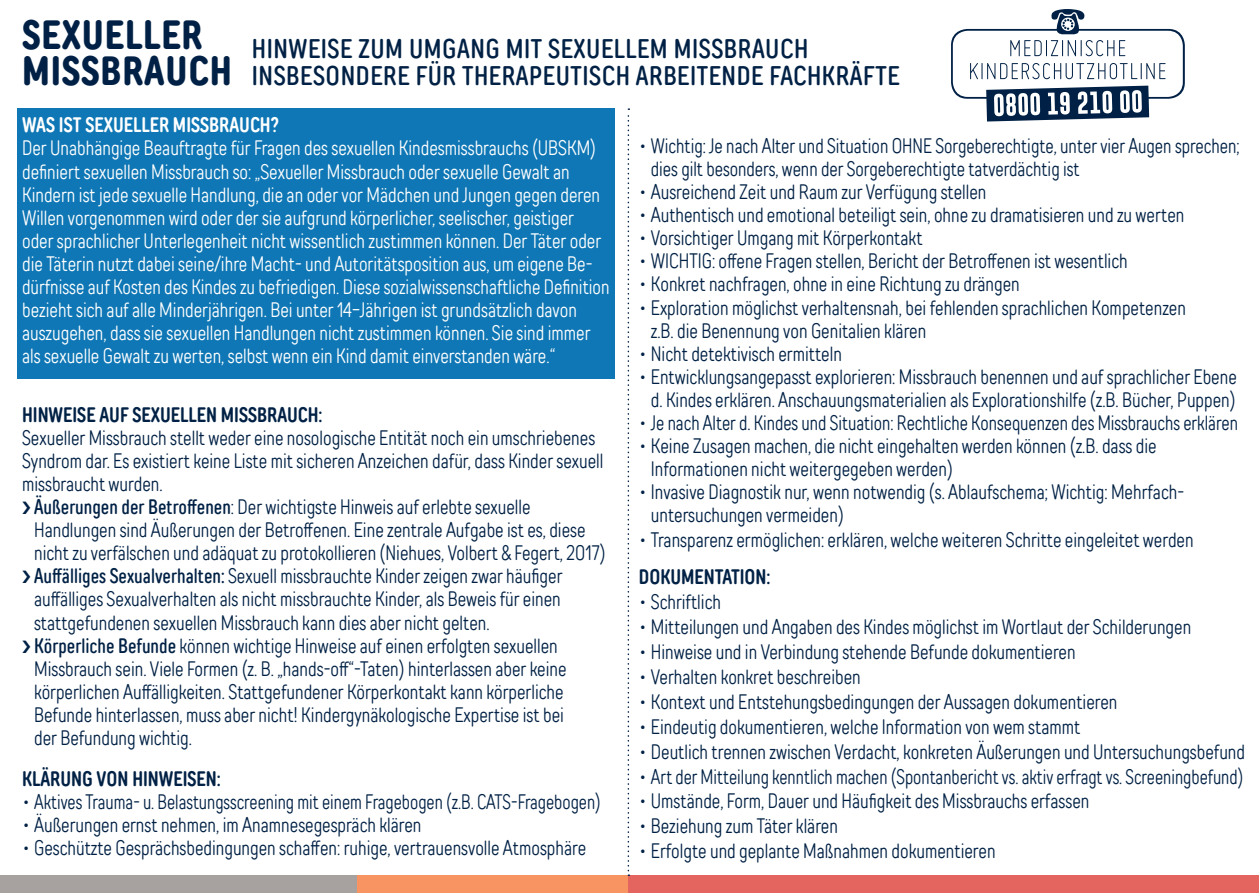
<style>
.page{position:relative;width:1259px;height:893px;background:#fff}
.page>*{position:absolute;margin:0;border:0;box-sizing:border-box;transform-origin:0 0}
.t1{font:700 40.8px/36px "TT Rounds Neue Comp";letter-spacing:.02em;color:#002145}
.t2{font:500 27px/27px "TT Rounds Neue Comp";letter-spacing:.02em;color:#002145}
.t3{font:300 21px/23.1px "TT Rounds Neue Comp";color:#002145;scale:.95 1}
.t4{font:300 21px/23.1px "TT Rounds Neue Comp";color:#fff;scale:.95 1}
.t5{font:300 21px "TT Rounds Neue Comp";color:#002145;scale:.91 1}
.t6{font:300 21px/23.1px "TT Rounds Neue Comp";color:#002145;scale:.93 1}
.t7{font:300 21px "TT Rounds Neue Comp";color:#002145;scale:.92 1}
.t8{font:21px "TT Rounds Neue Com D Bold";color:#002145;scale:.95 1}
.t9{font:21px "TT Rounds Neue Com D Bold";color:#fff;scale:.95 1}
.s1{font-weight:500}
</style>
<div class="page">
<div style="left:17px;top:108px;width:597px;height:270px;background:#0f77b5"></div>
<div style="left:626px;top:876px;width:633px;height:17px;background:#e46460"></div>
<div style="left:0;top:876px;width:357px;height:17px;background:#a7a2a0"></div>
<div style="left:357px;top:876px;width:271px;height:17px;background:#f79461"></div>
<svg style="left:627px;top:108px;width:2px;height:768px"></svg>
<svg style="left:951px;top:9px;width:233px;height:113px"></svg>
<h1 class="t1" style="left:22px;top:17px;width:211px">SEXUELLER<br>MISSBRAUCH</h1>
<p class="t2" style="left:252px;top:35px;width:649px">HINWEISE ZUM UMGANG MIT SEXUELLEM MISSBRAUCH<br>INSBESONDERE FÜR THERAPEUTISCH ARBEITENDE FACHKRÄFTE</p>
<p class="t9" style="left:22px;top:112px;width:272px">WAS IST SEXUELLER MISSBRAUCH?</p>
<p class="t4" style="left:22px;top:136px;width:620px">Der Unabhängige Beauftragte für Fragen des sexuellen Kindesmissbrauchs (UBSKM) definiert sexuellen Missbrauch so: „Sexueller Missbrauch oder sexuelle Gewalt an Kindern ist jede sexuelle Handlung, die an oder vor Mädchen und Jungen gegen deren Willen vorgenommen wird oder der sie aufgrund körperlicher, seelischer, geistiger oder sprachlicher Unterlegenheit nicht wissentlich zustimmen können. Der Täter oder die Täterin nutzt dabei seine/ihre Macht- und Autoritätsposition aus, um eigene Be&shy;dürfnisse auf Kosten des Kindes zu befriedigen. Diese sozialwissenschaftliche Definition bezieht sich auf alle Minderjährigen. Bei unter 14-Jährigen ist grundsätzlich davon auszugehen, dass sie sexuellen Handlungen nicht zustimmen können. Sie sind immer als sexuelle Gewalt zu werten, selbst wenn ein Kind damit einverstanden wäre.“</p>
<p class="t6" style="left:651px;top:134px;width:635px;text-indent:-12px"><span class="s1">•</span> Wichtig: Je nach Alter und Situation OHNE Sorgeberechtigte, unter vier Augen sprechen; dies gilt besonders, wenn der Sorgeberechtigte tatverdächtig ist</p>
<p class="t3" style="left:639px;top:180px;width:367px"><span class="s1">•</span> Ausreichend Zeit und Raum zur Verfügung stellen</p>
<p class="t3" style="left:639px;top:203px;width:576px"><span class="s1">•</span> Authentisch und emotional beteiligt sein, ohne zu dramatisieren und zu werten</p>
<p class="t3" style="left:639px;top:226px;width:300px"><span class="s1">•</span> Vorsichtiger Umgang mit Körperkontakt</p>
<p class="t3" style="left:639px;top:249px;width:516px"><span class="s1">•</span> WICHTIG: offene Fragen stellen, Bericht der Betroffenen ist wesentlich</p>
<p class="t3" style="left:639px;top:272px;width:402px"><span class="s1">•</span> Konkret nachfragen, ohne in eine Richtung zu drängen</p>
<p class="t3" style="left:651px;top:296px;width:565px;text-indent:-12px"><span class="s1">•</span> Exploration möglichst verhaltensnah, bei fehlenden sprachlichen Kompetenzen z.B. die Benennung von Genitalien klären</p>
<p class="t3" style="left:639px;top:342px;width:215px"><span class="s1">•</span> Nicht detektivisch ermitteln</p>
<p class="t3" style="left:639px;top:365px;width:631px;text-align:center"><span class="s1">•</span> Entwicklungsangepasst explorieren: Missbrauch benennen und auf sprachlicher Ebene d. Kindes erklären. Anschauungsmaterialien als Explorationshilfe (z.B. Bücher, Puppen)</p>
<p class="t7" style="left:639px;top:409px;width:653px"><span class="s1">•</span> Je nach Alter d. Kindes und Situation: Rechtliche Konsequenzen des Missbrauchs erklären</p>
<p class="t3" style="left:651px;top:434px;width:534px;text-indent:-12px"><span class="s1">•</span> Keine Zusagen machen, die nicht eingehalten werden können (z.B. dass die<br>Informationen nicht weitergegeben werden)</p>
<p class="t3" style="left:651px;top:480px;width:563px;text-indent:-12px"><span class="s1">•</span> Invasive Diagnostik nur, wenn notwendig (s. Ablaufschema; Wichtig: Mehrfach&shy;untersuchungen vermeiden)</p>
<p class="t3" style="left:639px;top:528px;width:585px"><span class="s1">•</span> Transparenz ermöglichen: erklären, welche weiteren Schritte eingeleitet werden</p>
<p class="t8" style="left:639px;top:563px;width:140px">DOKUMENTATION:</p>
<p class="t3" style="left:639px;top:590px;width:88px"><span class="s1">•</span> Schriftlich</p>
<p class="t3" style="left:639px;top:615px;width:583px"><span class="s1">•</span> Mitteilungen und Angaben des Kindes möglichst im Wortlaut der Schilderungen</p>
<p class="t3" style="left:639px;top:640px;width:461px"><span class="s1">•</span> Hinweise und in Verbindung stehende Befunde dokumentieren</p>
<p class="t3" style="left:639px;top:665px;width:235px"><span class="s1">•</span> Verhalten konkret beschreiben</p>
<p class="t3" style="left:639px;top:690px;width:505px"><span class="s1">•</span> Kontext und Entstehungsbedingungen der Aussagen dokumentieren</p>
<p class="t3" style="left:639px;top:715px;width:466px"><span class="s1">•</span> Eindeutig dokumentieren, welche Information von wem stammt</p>
<p class="t3" style="left:639px;top:740px;width:640px"><span class="s1">•</span> Deutlich trennen zwischen Verdacht, konkreten Äußerungen und Untersuchungsbefund</p>
<p class="t5" style="left:639px;top:763px;width:666px"><span class="s1">•</span> Art der Mitteilung kenntlich machen (Spontanbericht vs. aktiv erfragt vs. Screeningbefund)</p>
<p class="t3" style="left:639px;top:789px;width:476px"><span class="s1">•</span> Umstände, Form, Dauer und Häufigkeit des Missbrauchs erfassen</p>
<p class="t3" style="left:639px;top:814px;width:211px"><span class="s1">•</span> Beziehung zum Täter klären</p>
<p class="t3" style="left:639px;top:839px;width:377px"><span class="s1">•</span> Erfolgte und geplante Maßnahmen dokumentieren</p>
<p class="t8" style="left:22px;top:401px;width:318px">HINWEISE AUF SEXUELLEN MISSBRAUCH:</p>
<p class="t3" style="left:22px;top:426px;width:605px">Sexueller Missbrauch stellt weder eine nosologische Entität noch ein umschriebenes</p>
<p class="t3" style="left:22px;top:449px;width:613px">Syndrom dar. Es existiert keine Liste mit sicheren Anzeichen dafür, dass Kinder sexuell</p>
<p class="t3" style="left:22px;top:472px;width:149px">missbraucht wurden.</p>
<p class="t3" style="left:34px;top:495px;width:524px"><span class="s1">Äußerungen der Betroffenen</span>: Der wichtigste Hinweis auf erlebte sexuelle</p>
<p class="t3" style="left:34px;top:518px;width:582px">Handlungen sind Äußerungen der Betroffenen. Eine zentrale Aufgabe ist es, diese</p>
<p class="t3" style="left:34px;top:541px;width:603px">nicht zu verfälschen und adäquat zu protokollieren (Niehues, Volbert &amp; Fegert, 2017)</p>
<p class="t3" style="left:34px;top:564px;width:557px"><span class="s1">Auffälliges Sexualverhalten:</span> Sexuell missbrauchte Kinder zeigen zwar häufiger</p>
<p class="t3" style="left:34px;top:587px;width:556px">auffälliges Sexualverhalten als nicht missbrauchte Kinder, als Beweis für einen</p>
<p class="t3" style="left:34px;top:610px;width:481px">stattgefundenen sexuellen Missbrauch kann dies aber nicht gelten.</p>
<p class="t3" style="left:34px;top:634px;width:553px"><span class="s1">Körperliche Befunde</span> können wichtige Hinweise auf einen erfolgten sexuellen</p>
<p class="t3" style="left:34px;top:657px;width:562px">Missbrauch sein. Viele Formen (z. B. „hands-off“-Taten) hinterlassen aber keine</p>
<p class="t3" style="left:34px;top:680px;width:559px">körperlichen Auffälligkeiten. Stattgefundener Körperkontakt kann körperliche</p>
<p class="t3" style="left:34px;top:703px;width:559px">Befunde hinterlassen, muss aber nicht! Kindergynäkologische Expertise ist bei</p>
<p class="t3" style="left:34px;top:726px;width:168px">der Befundung wichtig.</p>
<p class="t8" style="left:22px;top:765px;width:211px">KLÄRUNG VON HINWEISEN:</p>
<p class="t5" style="left:22px;top:789px;width:637px"><span class="s1">•</span> Aktives Trauma- u. Belastungsscreening mit einem Fragebogen (z.B. CATS-Fragebogen)</p>
<p class="t3" style="left:22px;top:813px;width:422px"><span class="s1">•</span> Äußerungen ernst nehmen, im Anamnesegespräch klären</p>
<p class="t3" style="left:22px;top:836px;width:595px"><span class="s1">•</span> Geschützte Gesprächsbedingungen schaffen: ruhige, vertrauensvolle Atmosphäre</p>
</div>
